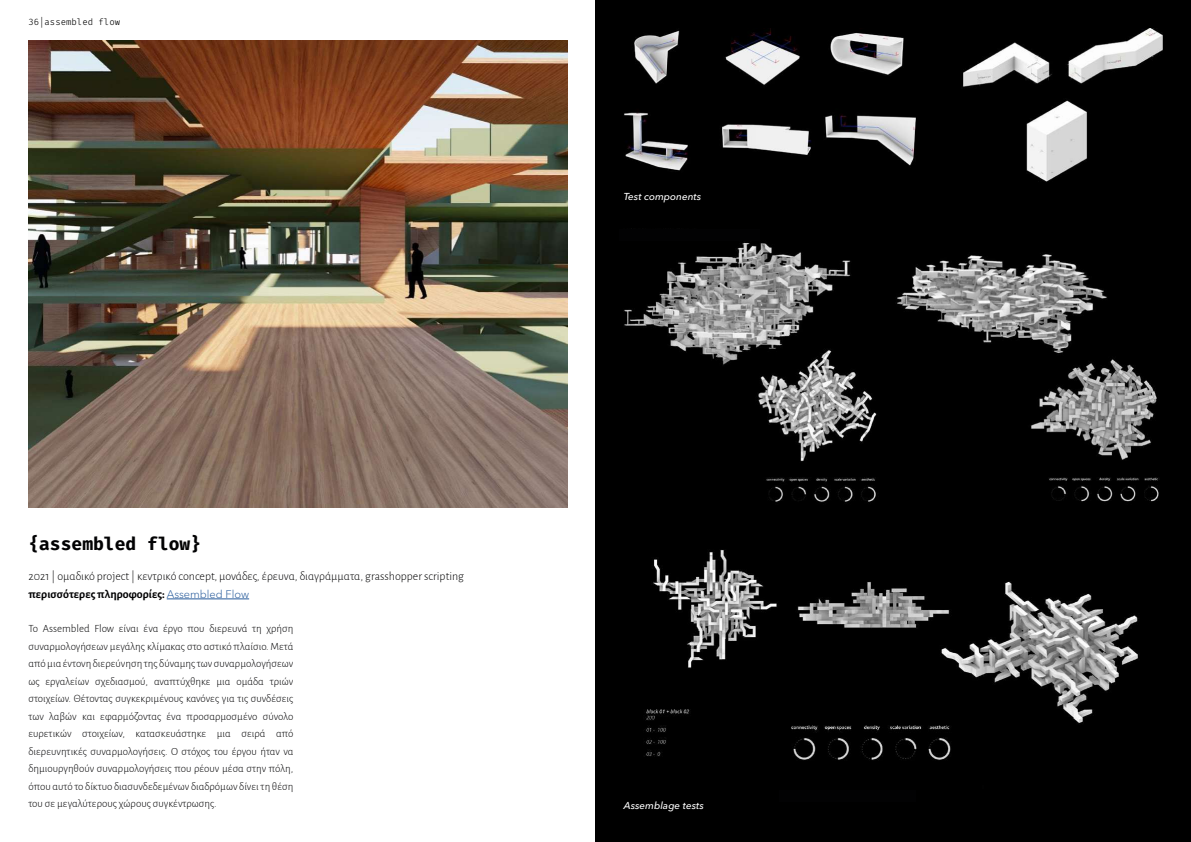
<style>
.page{position:relative;width:1191px;height:842px;background:#fff}
.page>*{position:absolute;margin:0;border:0;box-sizing:border-box;transform-origin:0 0}
.t1{font:700 18px "Fira Code";color:#020203}
.t2{font:300 12px/18px "Alegreya Sans";color:#020203}
.t3{font:300 11px/17.5px "Alegreya Sans";color:#020203;text-align:justify}
.t4{font:italic 500 10px "Avenir Next Cyr";color:#fff}
.t5{font:300 9px "Fira Code";color:#000}
.s1{font-weight:700}
.s2{font-family:"Avenir Next Cyr";font-size:11px;color:#275b9b}
</style>
<div class="page">
<hr style="left:167px;top:599px;width:82px;height:1px;background:#275b9b">
<img style="left:28px;top:40px;width:539px;height:468px">
<div style="left:595px;top:0;width:596px;height:842px;background:#000"></div>
<img style="left:624px;top:28px;width:292px;height:143px">
<img style="left:963px;top:29px;width:199px;height:58px">
<img style="left:1026px;top:100px;width:61px;height:81px">
<img style="left:624px;top:242px;width:535px;height:518px">
<p class="t5" style="left:28px;top:14px;width:93px">36|assembled flow</p>
<h1 class="t1" style="left:28px;top:528px;width:174px">{assembled flow}</h1>
<p class="t2" style="left:28px;top:566px;width:437px">2021 | ομαδικό project | κεντρικό concept, μονάδες, έρευνα, διαγράμματα, grasshopper scripting <span class="s1">περισσότερες πληροφορίες:</span> <span class="s2">Assembled Flow</span></p>
<p class="t3" style="left:28px;top:620px;width:267px">Το Assembled Flow είναι ένα έργο που διερευνά τη χρήση συναρμολογήσεων μεγάλης κλίμακας στο αστικό πλαίσιο. Μετά από μια έντονη διερεύνηση της δύναμης των συναρμολογήσεων ως εργαλείων σχεδιασμού, αναπτύχθηκε μια ομάδα τριών στοιχείων. Θέτοντας συγκεκριμένους κανόνες για τις συνδέσεις των λαβών και εφαρμόζοντας ένα προσαρμοσμένο σύνολο ευρετικών στοιχείων, κατασκευάστηκε μια σειρά από διερευνητικές συναρμολογήσεις. Ο στόχος του έργου ήταν να δημιουργηθούν συναρμολογήσεις που ρέουν μέσα στην πόλη, όπου αυτό το δίκτυο διασυνδεδεμένων διαδρόμων δίνει τη θέση του σε μεγαλύτερους χώρους συγκέντρωσης.</p>
<p class="t4" style="left:624px;top:191px;width:79px">Test components</p>
<p class="t4" style="left:624px;top:799px;width:81px">Assemblage tests</p>
</div>
